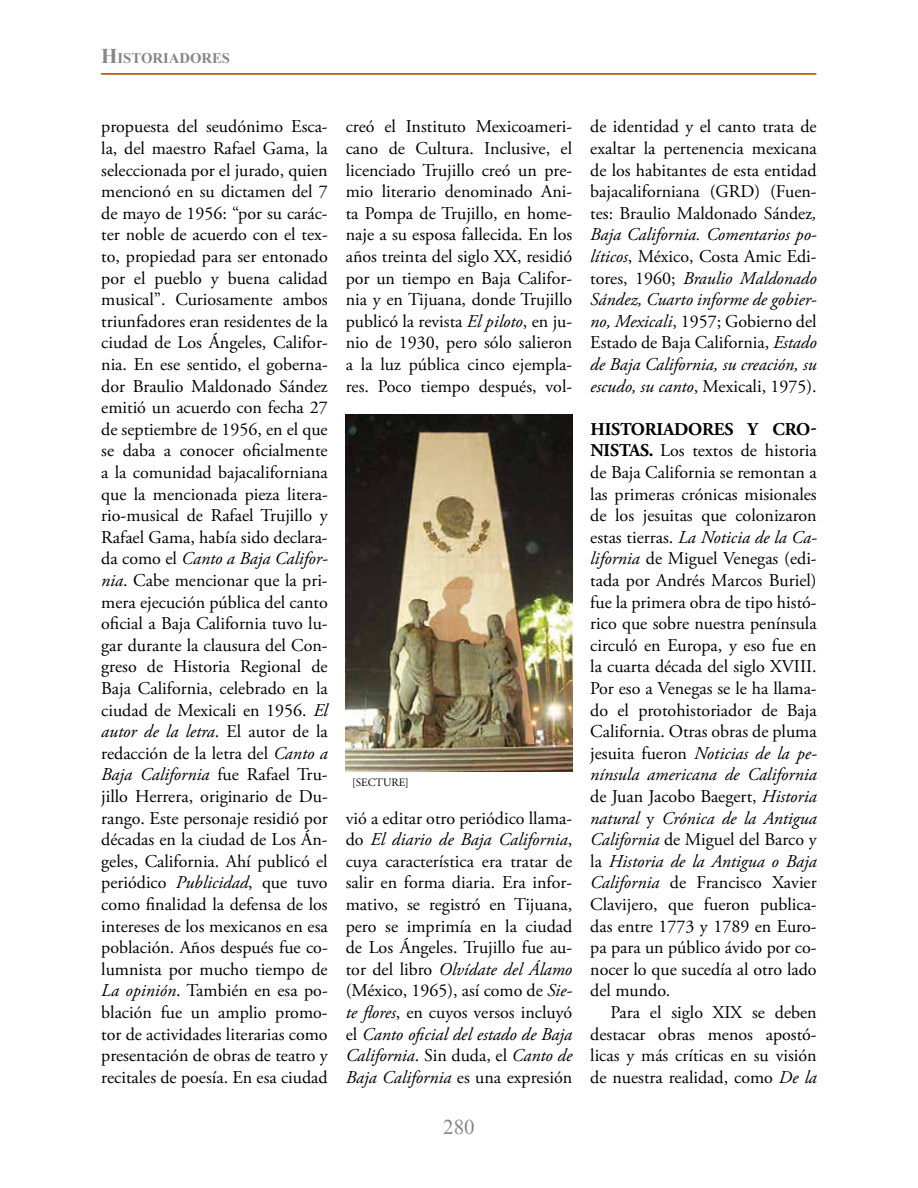
<style>
.page{position:relative;width:918px;height:1188px;background:#fff}
.page>*{position:absolute;margin:0;border:0;box-sizing:border-box;transform-origin:0 0}
.t1{font:21px "Times New Roman";color:#878787}
.t2{font:18px/21.6px "Adobe Garamond Pro";color:#000;text-align:justify}
.t3{font:700 14.7px "Times New Roman";color:#878787}
.t4{font:11.25px "Adobe Garamond Pro";color:#000}
.s1{font-size:21px}
.s2{font-style:italic}
.s3{font-weight:700}
</style>
<div class="page">
<hr style="left:101px;top:73px;width:715px;height:2px;background:#c16400">
<img style="left:345px;top:415px;width:228px;height:357px">
<p class="t3" style="left:101px;top:48px;width:130px"><span class="s1">H</span>ISTORIADORES</p>
<p class="t2" style="left:101px;top:116px;width:228px">propuesta del seudónimo Esca&shy;la, del maestro Rafael Gama, la seleccionada por el jurado, quien mencionó en su dictamen del 7 de mayo de 1956: “por su carác&shy;ter noble de acuerdo con el tex&shy;to, propiedad para ser entonado por el pueblo y buena calidad musical”. Curiosamente ambos triunfadores eran residentes de la ciudad de Los Ángeles, Califor&shy;nia. En ese sentido, el goberna&shy;dor Braulio Maldonado Sández emitió un acuerdo con fecha 27 de septiembre de 1956, en el que se daba a conocer oficialmente a la comunidad bajacaliforniana que la mencionada pieza litera&shy;rio-musical de Rafael Trujillo y Rafael Gama, había sido declara&shy;da como el <span class="s2">Canto a Baja Califor&shy;nia</span>. Cabe mencionar que la pri&shy;mera ejecución pública del canto oficial a Baja California tuvo lu&shy;gar durante la clausura del Con&shy;greso de Historia Regional de Baja California, celebrado en la ciudad de Mexicali en 1956. <span class="s2">El autor de la letra</span>. El autor de la redacción de la letra del <span class="s2">Canto a Baja California</span> fue Rafael Tru&shy;jillo Herrera, originario de Du&shy;rango. Este personaje residió por décadas en la ciudad de Los Án&shy;geles, California. Ahí publicó el periódico <span class="s2">Publicidad</span>, que tuvo como finalidad la defensa de los intereses de los mexicanos en esa población. Años después fue co&shy;lumnista por mucho tiempo de <span class="s2">La opinión</span>. También en esa po&shy;blación fue un amplio promo&shy;tor de actividades literarias como presentación de obras de teatro y recitales de poesía. En esa ciudad</p>
<p class="t2" style="left:346px;top:116px;width:228px">creó el Instituto Mexicoameri&shy;cano de Cultura. Inclusive, el licenciado Trujillo creó un pre&shy;mio literario denominado Ani&shy;ta Pompa de Trujillo, en home&shy;naje a su esposa fallecida. En los años treinta del siglo XX, residió por un tiempo en Baja Califor&shy;nia y en Tijuana, donde Trujillo publicó la revista <span class="s2">El piloto</span>, en ju&shy;nio de 1930, pero sólo salieron a la luz pública cinco ejempla&shy;res. Poco tiempo después, vol-</p>
<p class="t4" style="left:352px;top:776px;width:58px">[SECTURE]</p>
<p class="t2" style="left:346px;top:808px;width:228px">vió a editar otro periódico llama&shy;do <span class="s2">El diario de Baja California</span>, cuya característica era tratar de salir en forma diaria. Era infor&shy;mativo, se registró en Tijuana, pero se imprimía en la ciudad de Los Ángeles. Trujillo fue au&shy;tor del libro <span class="s2">Olvídate del Álamo </span>(México, 1965), así como de <span class="s2">Sie&shy;te flores</span>, en cuyos versos incluyó el <span class="s2">Canto oficial del estado de Baja California</span>. Sin duda, el <span class="s2">Canto de Baja California</span> es una expresión</p>
<p class="t1" style="left:443px;top:1113px;width:33px">280</p>
<p class="t2" style="left:590px;top:116px;width:228px">de identidad y el canto trata de exaltar la pertenencia mexicana de los habitantes de esta entidad bajacaliforniana (GRD) (Fuen&shy;tes: Braulio Maldonado Sández<span class="s2">, Baja California. Comentarios po&shy;líticos</span>, México, Costa Amic Edi&shy;tores, 1960; <span class="s2">Braulio Maldonado Sández, Cuarto informe de gobier&shy;no, Mexicali</span>, 1957; Gobierno del Estado de Baja California, <span class="s2">Estado de Baja California, su creación, su escudo, su canto</span>, Mexicali, 1975).</p>
<p class="t2" style="left:590px;top:419px;width:228px"><span class="s3">HISTORIADORES Y CRO-NISTAS.</span> Los textos de historia de Baja California se remontan a las primeras crónicas misionales de los jesuitas que colonizaron estas tierras. <span class="s2">La Noticia de la Ca&shy;lifornia</span> de Miguel Venegas (edi&shy;tada por Andrés Marcos Buriel) fue la primera obra de tipo histó&shy;rico que sobre nuestra península circuló en Europa, y eso fue en la cuarta década del siglo XVIII.<br>Por eso a Venegas se le ha llama&shy;do el protohistoriador de Baja California. Otras obras de pluma jesuita fueron <span class="s2">Noticias de la pe&shy;nínsula americana de California </span>de Juan Jacobo Baegert, <span class="s2">Historia natural</span> y <span class="s2">Crónica de la Antigua California</span> de Miguel del Barco y la <span class="s2">Historia de la Antigua o Baja California</span> de Francisco Xavier Clavijero, que fueron publica&shy;das entre 1773 y 1789 en Euro&shy;pa para un público ávido por co&shy;nocer lo que sucedía al otro lado del mundo.</p>
<p class="t2" style="left:590px;top:1002px;width:228px;text-indent:20px">Para el siglo XIX se deben destacar obras menos apostó&shy;licas y más críticas en su visión de nuestra realidad, como <span class="s2">De la</span></p>
</div>
